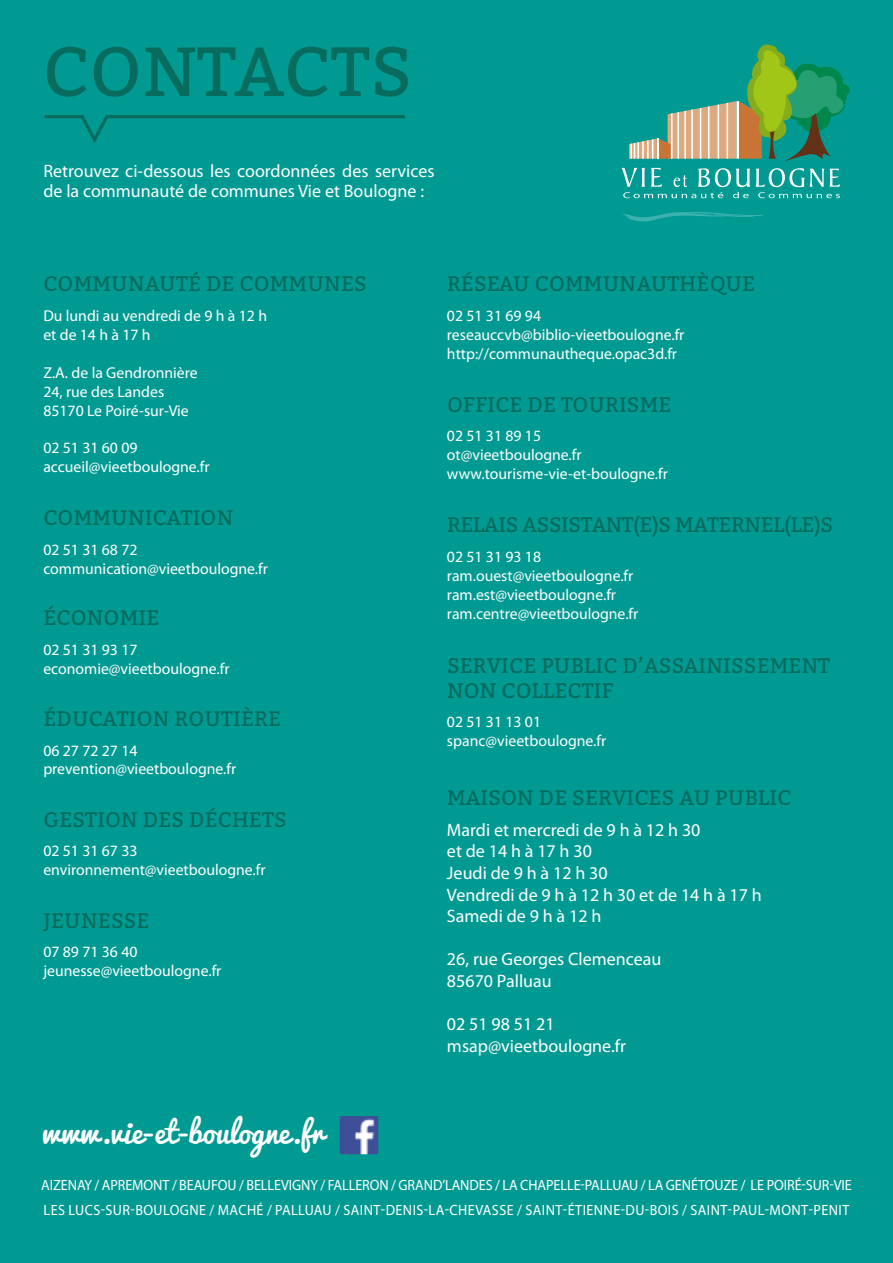
<style>
.page{position:relative;width:893px;height:1263px;background:#009a93}
.page>*{position:absolute;margin:0;border:0;box-sizing:border-box;transform-origin:0 0}
.t1{font:69.45px "Bitter";letter-spacing:.01em;color:#076b5d}
.t2{font:30.15px "Pacifico";color:#fff}
.t3{font:21px/25.2px "Bitter";letter-spacing:.01em;color:#076b5d}
.t4{font:21px "Bitter";letter-spacing:-.015em;color:#076b5d}
.t5{font:18px/21.6px "Myriad Pro";color:#fff}
.t6{font:15.75px/18.9px "Myriad Pro";color:#fff}
.t7{font:14.85px/25.5px "Myriad Pro";letter-spacing:-.005em;color:#fff;scale:.95 1}
</style>
<div class="page">
<svg style="left:623px;top:212px;width:140px;height:9px"></svg>
<svg style="left:622px;top:168px;width:218px;height:30px"></svg>
<svg style="left:629px;top:44px;width:221px;height:118px"></svg>
<img style="left:340px;top:1116px;width:38px;height:38px">
<svg style="left:44px;top:115px;width:361px;height:28px"></svg>
<h1 class="t1" style="left:43px;top:22px;width:371px">CONTACTS</h1>
<p class="t5" style="left:43px;top:161px;width:393px;line-height:19.5px">Retrouvez ci-dessous les coordonnées des services de la communauté de communes Vie et Boulogne :</p>
<h3 class="t3" style="left:43px;top:271px;width:325px">COMMUNAUTÉ DE COMMUNES</h3>
<p class="t6" style="left:43px;top:306px;width:225px">Du lundi au vendredi de 9 h à 12 h et de 14 h à 17 h</p>
<p class="t6" style="left:43px;top:363px;width:156px">Z.A. de la Gendronnière<br>24, rue des Landes<br>85170 Le Poiré-sur-Vie</p>
<p class="t6" style="left:43px;top:438px;width:168px">02 51 31 60 09 accueil@vieetboulogne.fr</p>
<h3 class="t3" style="left:43px;top:505px;width:191px">COMMUNICATION</h3>
<p class="t6" style="left:43px;top:540px;width:226px">02 51 31 68 72 communication@vieetboulogne.fr</p>
<h3 class="t3" style="left:43px;top:604px;width:117px">ÉCONOMIE</h3>
<p class="t6" style="left:43px;top:640px;width:188px">02 51 31 93 17 economie@vieetboulogne.fr</p>
<h3 class="t3" style="left:43px;top:705px;width:239px">ÉDUCATION ROUTIÈRE</h3>
<p class="t6" style="left:43px;top:740px;width:194px">06 27 72 27 14 prevention@vieetboulogne.fr</p>
<h3 class="t3" style="left:43px;top:806px;width:245px">GESTION DES DÉCHETS</h3>
<p class="t6" style="left:43px;top:841px;width:224px">02 51 31 67 33 environnement@vieetboulogne.fr</p>
<h3 class="t3" style="left:43px;top:907px;width:108px">JEUNESSE</h3>
<p class="t6" style="left:43px;top:942px;width:180px">07 89 71 36 40 jeunesse@vieetboulogne.fr</p>
<h2 class="t2" style="left:42px;top:1116px;width:283px">www.vie-et-boulogne.fr</h2>
<h3 class="t3" style="left:447px;top:271px;width:310px">RÉSEAU COMMUNAUTHÈQUE</h3>
<p class="t6" style="left:447px;top:306px;width:239px">02 51 31 69 94 reseauccvb@biblio-vieetboulogne.fr http://communautheque.opac3d.fr</p>
<h3 class="t3" style="left:447px;top:391px;width:226px">OFFICE DE TOURISME</h3>
<p class="t6" style="left:447px;top:426px;width:222px">02 51 31 89 15 ot@vieetboulogne.fr www.tourisme-vie-et-boulogne.fr</p>
<h3 class="t4" style="left:447px;top:510px;width:387px">RELAIS ASSISTANT(E)S MATERNEL(LE)S</h3>
<p class="t6" style="left:447px;top:547px;width:193px">02 51 31 93 18 ram.ouest@vieetboulogne.fr ram.est@vieetboulogne.fr ram.centre@vieetboulogne.fr</p>
<h3 class="t3" style="left:447px;top:652px;width:384px">SERVICE PUBLIC D’ASSAINISSEMENT<br>NON COLLECTIF</h3>
<p class="t6" style="left:447px;top:712px;width:161px">02 51 31 13 01 spanc@vieetboulogne.fr</p>
<h3 class="t3" style="left:447px;top:784px;width:346px">MAISON DE SERVICES AU PUBLIC</h3>
<p class="t5" style="left:447px;top:819px;width:316px">Mardi et mercredi de 9 h à 12 h 30<br>et de 14 h à 17 h 30<br>Jeudi de 9 h à 12 h 30<br>Vendredi de 9 h à 12 h 30 et de 14 h à 17 h<br>Samedi de 9 h à 12 h</p>
<p class="t5" style="left:447px;top:948px;width:216px">26, rue Georges Clemenceau<br>85670 Palluau</p>
<p class="t5" style="left:447px;top:1013px;width:180px">02 51 98 51 21 msap@vieetboulogne.fr</p>
<p class="t7" style="left:41px;top:1172px;width:855px">AIZENAY / APREMONT / BEAUFOU / BELLEVIGNY / FALLERON / GRAND’LANDES / LA CHAPELLE-PALLUAU / LA GENÉTOUZE / LE POIRÉ-SUR-VIE<br>LES LUCS-SUR-BOULOGNE / MACHÉ / PALLUAU / SAINT-DENIS-LA-CHEVASSE / SAINT-ÉTIENNE-DU-BOIS / SAINT-PAUL-MONT-PENIT</p>
</div>
